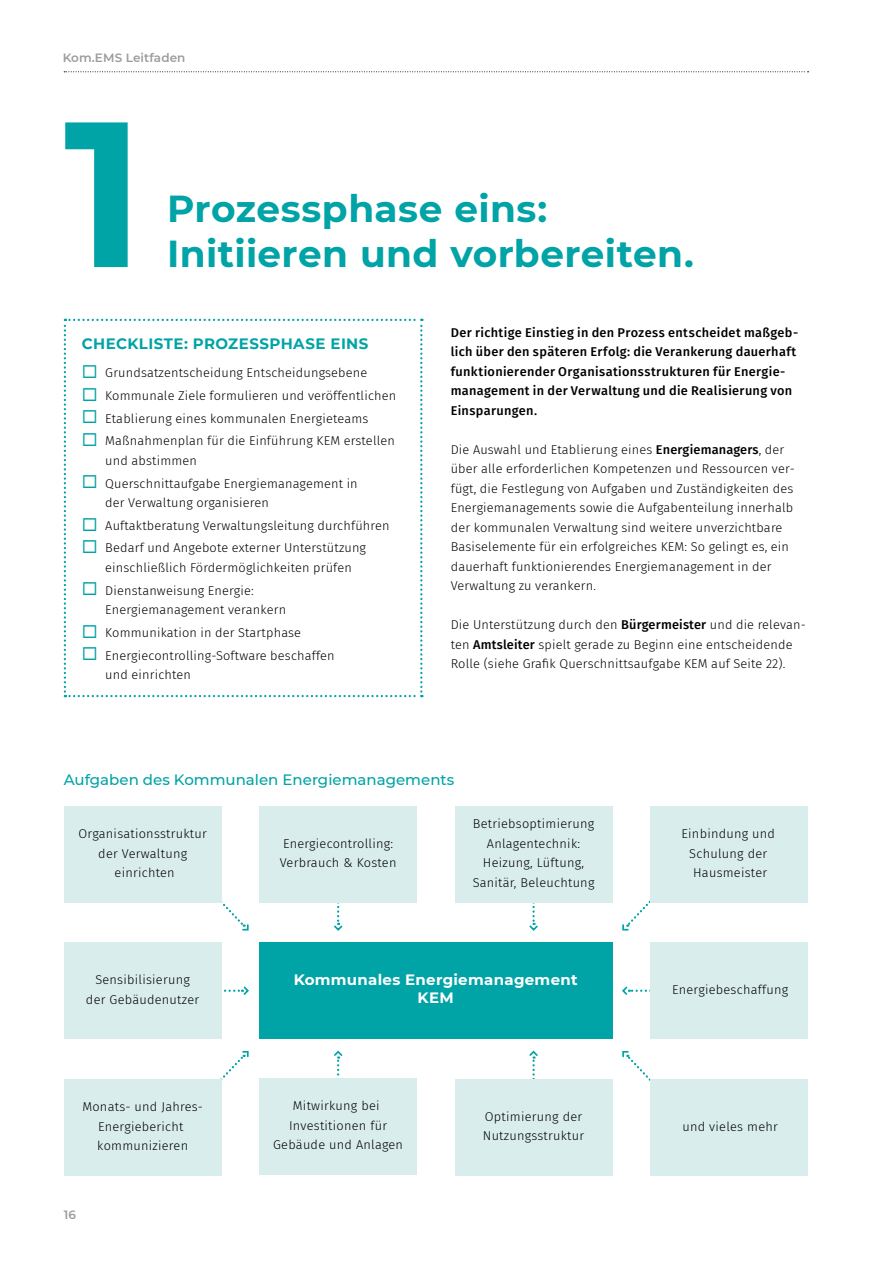
<style>
.page{position:relative;width:893px;height:1263px;background:#fff}
.page>*{position:absolute;margin:0;border:0;box-sizing:border-box;transform-origin:0 0}
.t1{font:700 206.55px "Montserrat";color:#00a3a6}
.t2{font:700 37.5px "Montserrat";letter-spacing:.01em;color:#00a3a6}
.t3{font:500 15px "Montserrat";color:#00a3a6}
.t4{font:700 15px/18px "Montserrat";letter-spacing:.02em;color:#fff;text-align:center}
.t5{font:700 15px "Montserrat";letter-spacing:.03em;color:#00a3a6}
.t6{font:300 12.75px/19.5px "Fira Sans";letter-spacing:.015em;color:#000}
.t7{font:500 12.75px/19.5px "Fira Sans";letter-spacing:.025em;color:#000}
.t8{font:600 12px "Montserrat";letter-spacing:.01em;color:#9c9c9d}
.s1{font-weight:500}
</style>
<div class="page">
<svg style="left:64px;top:71px;width:744px;height:1px"></svg>
<svg style="left:334px;top:903px;width:9px;height:28px"></svg>
<svg style="left:224px;top:986px;width:25px;height:9px"></svg>
<svg style="left:622px;top:986px;width:28px;height:9px"></svg>
<svg style="left:529px;top:903px;width:9px;height:28px"></svg>
<svg style="left:529px;top:1050px;width:9px;height:29px"></svg>
<svg style="left:334px;top:1050px;width:9px;height:26px"></svg>
<svg style="left:622px;top:1050px;width:29px;height:31px"></svg>
<svg style="left:220px;top:1050px;width:29px;height:30px"></svg>
<svg style="left:622px;top:900px;width:28px;height:31px"></svg>
<svg style="left:222px;top:901px;width:27px;height:30px"></svg>
<div style="left:64px;top:1079px;width:158px;height:96px;background:#daeded"></div>
<div style="left:259px;top:1078px;width:158px;height:97px;background:#daeded"></div>
<div style="left:455px;top:1079px;width:157px;height:96px;background:#daeded"></div>
<div style="left:650px;top:1079px;width:158px;height:96px;background:#daeded"></div>
<div style="left:64px;top:806px;width:158px;height:97px;background:#daeded"></div>
<div style="left:259px;top:806px;width:158px;height:97px;background:#daeded"></div>
<div style="left:455px;top:806px;width:157px;height:97px;background:#daeded"></div>
<div style="left:650px;top:806px;width:158px;height:97px;background:#daeded"></div>
<div style="left:64px;top:942px;width:158px;height:97px;background:#daeded"></div>
<div style="left:650px;top:942px;width:158px;height:97px;background:#daeded"></div>
<div style="left:259px;top:942px;width:353px;height:97px;background:#00a3a6"></div>
<svg style="left:64px;top:319px;width:358px;height:378px"></svg>
<p class="t8" style="left:63px;top:49px;width:124px">Kom.EMS Leitfaden</p>
<h1 class="t1" style="left:64px;top:45px;width:82px">1</h1>
<h2 class="t2" style="left:167px;top:181px;width:381px">Prozessphase eins:</h2>
<h2 class="t2" style="left:167px;top:226px;width:528px">Initiieren und vorbereiten.</h2>
<p class="t5" style="left:82px;top:333px;width:288px">CHECKLISTE: PROZESSPHASE EINS</p>
<p class="t6" style="left:105px;top:361px;width:292px;line-height:22.6px">Grundsatzentscheidung Entscheidungsebene Kommunale Ziele formulieren und veröffentlichen Etablierung eines kommunalen Energieteams Maßnahmenplan für die Einführung KEM erstellen</p>
<p class="t6" style="left:105px;top:449px;width:254px;line-height:22.6px">und abstimmen<br>Querschnittaufgabe Energiemanagement in</p>
<p class="t6" style="left:105px;top:491px;width:286px;line-height:22.6px">der Verwaltung organisieren<br>Auftaktberatung Verwaltungsleitung durchführen<br>Bedarf und Angebote externer Unterstützung</p>
<p class="t6" style="left:105px;top:556px;width:248px;line-height:22.6px">einschließlich Fördermöglichkeiten prüfen<br>Dienstanweisung Energie:</p>
<p class="t6" style="left:105px;top:598px;width:231px;line-height:22.6px">Energiemanagement verankern<br>Kommunikation in der Startphase<br>Energiecontrolling-Software beschaffen</p>
<p class="t6" style="left:105px;top:665px;width:87px">und einrichten</p>
<p class="t7" style="left:451px;top:322px;width:349px">Der richtige Einstieg in den Prozess entscheidet maßgeb&shy;lich über den späteren Erfolg: die Verankerung dauerhaft funktionierender Organisationsstrukturen für Energie&shy;management in der Verwaltung und die Realisierung von Einsparungen.</p>
<p class="t6" style="left:451px;top:440px;width:346px">Die Auswahl und Etablierung eines <span class="s1">Energiemanagers</span>, der über alle erforderlichen Kompetenzen und Ressourcen ver&shy;fügt, die Festlegung von Aufgaben und Zuständigkeiten des Energiemanagements sowie die Aufgabenteilung innerhalb der kommunalen Verwaltung sind weitere unverzichtbare Basiselemente für ein erfolgreiches KEM: So gelingt es, ein dauerhaft funktionierendes Energiemanagement in der Verwaltung zu verankern.</p>
<p class="t6" style="left:451px;top:615px;width:357px">Die Unterstützung durch den <span class="s1">Bürgermeister</span> und die relevan&shy;ten <span class="s1">Amtsleiter</span> spielt gerade zu Beginn eine entscheidende<br>Rolle (siehe Grafik Querschnittsaufgabe KEM auf Seite 22).</p>
<p class="t3" style="left:64px;top:769px;width:392px">Aufgaben des Kommunalen Energiemanagements</p>
<p class="t6" style="left:79px;top:824px;width:130px;text-align:center">Organisationsstruktur der Verwaltung einrichten</p>
<p class="t6" style="left:86px;top:970px;width:115px;text-align:center">Sensibilisierung der Gebäudenutzer</p>
<p class="t6" style="left:473px;top:814px;width:123px;text-align:center">Betriebsoptimierung<br>Anlagentechnik:<br>Heizung, Lüftung,<br>Sanitär, Beleuchtung</p>
<p class="t6" style="left:280px;top:833px;width:118px">Energiecontrolling:<br>Verbrauch &amp; Kosten</p>
<p class="t6" style="left:681px;top:824px;width:95px;text-align:center">Einbindung und<br>Schulung der<br>Hausmeister</p>
<p class="t4" style="left:294px;top:969px;width:285px">Kommunales Energiemanagement<br>KEM</p>
<p class="t6" style="left:672px;top:979px;width:118px">Energiebeschaffung</p>
<p class="t6" style="left:82px;top:1097px;width:122px;text-align:center">Monats- und Jahres-<br>Energiebericht kommunizieren</p>
<p class="t6" style="left:273px;top:1096px;width:131px;text-align:center">Mitwirkung bei<br>Investitionen für<br>Gebäude und Anlagen</p>
<p class="t6" style="left:483px;top:1107px;width:103px">Optimierung der<br>Nutzungsstruktur</p>
<p class="t6" style="left:682px;top:1116px;width:97px">und vieles mehr</p>
<p class="t8" style="left:64px;top:1206px;width:14px">16</p>
</div>
